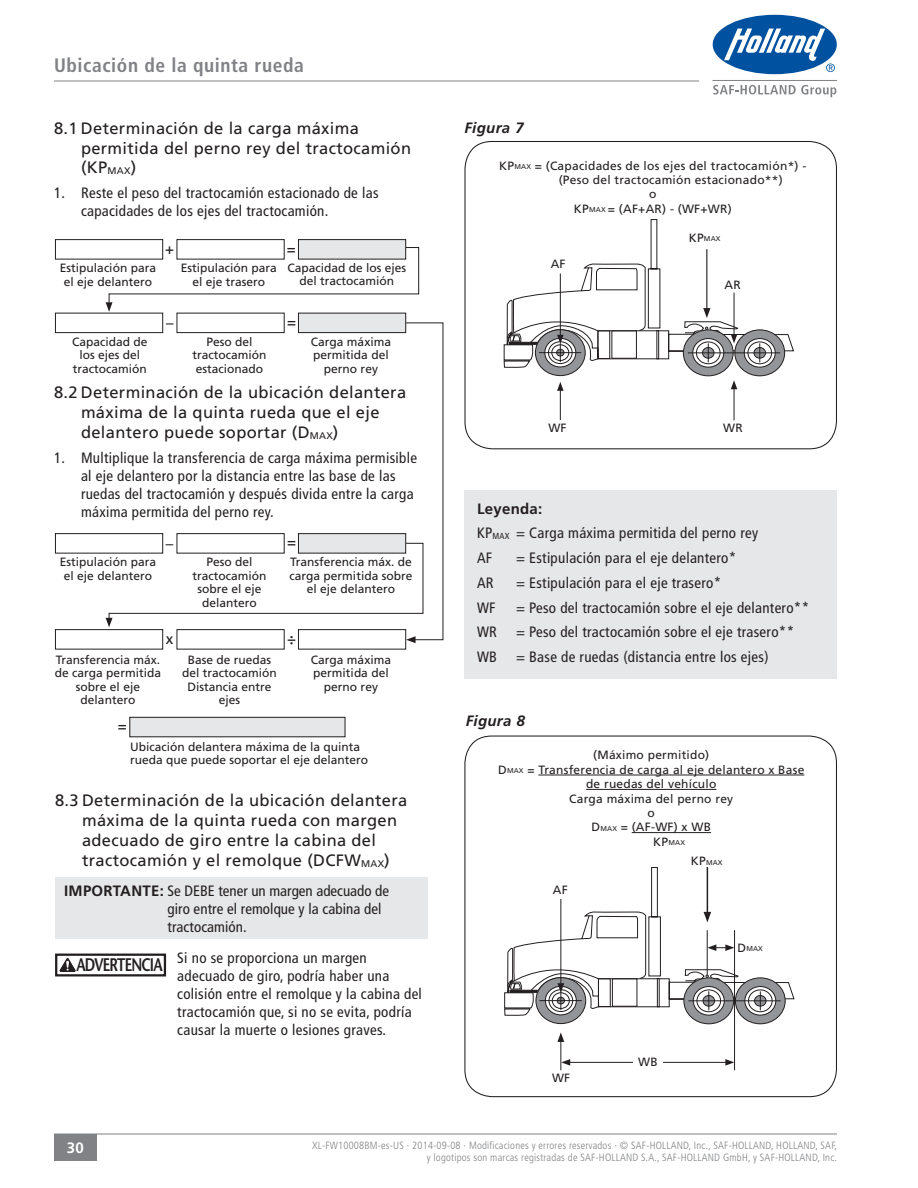
<style>
.page{position:relative;width:918px;height:1188px;background:#fff}
.page>*{position:absolute;margin:0;border:0;box-sizing:border-box;transform-origin:0 0}
.t1{font:700 condensed 19.5px "Frutiger LT Std";letter-spacing:.03em;color:#808285}
.t2{font:600 18.15px "Stone Sans";letter-spacing:-.06em;color:#231f20;scale:.77 1}
.t3{font:16.5px/19.8px "Frutiger LT Std";letter-spacing:.02em;color:#231f20}
.t4{font:condensed 15px/18px "Frutiger LT Std";letter-spacing:.02em;color:#231f20}
.t5{font:italic 700 15px "Frutiger LT Std";letter-spacing:.02em;color:#231f20}
.t6{font:15px "Frutiger LT Std";color:#231f20}
.t7{font:700 15px "Frutiger LT Std";color:#fff}
.t8{font:12px/13.5px "Frutiger LT Std";color:#231f20;text-align:center}
.t9{font:12px/14.4px "Frutiger LT Std";letter-spacing:.02em;color:#231f20;text-align:center}
.t10{font:300 condensed 10.5px/12.6px "Frutiger LT Std";letter-spacing:.02em;color:#808285;text-align:right}
.t11{font:7.05px "Frutiger LT Std";letter-spacing:.02em;color:#231f20}
.s1{font-size:9.6px}
.s2{font-weight:700;font-stretch:normal}
.s3{font-size:7.05px}
.s4{font-size:12px}
.s5{font-size:8.7px}
</style>
<div class="page">
<div style="left:54px;top:1134px;width:43px;height:27px;background:#808285"></div>
<hr style="left:54px;top:1134px;width:783px;height:1px;background:#808285">
<hr style="left:54px;top:81px;width:645px;height:1px;background:#808285">
<div style="left:713px;top:15px;width:124px;height:59px;background:#0052a0;border-radius:50%"></div>
<svg style="left:724px;top:29px;width:111px;height:43px"></svg>
<svg style="left:713px;top:85px;width:123px;height:12px"></svg>
<hr style="left:713px;top:80px;width:124px;height:1px;background:#808285">
<div style="left:464px;top:141px;width:373px;height:308px;border:1px solid #231f20;border-radius:27px"></div>
<svg style="left:683px;top:330px;width:50px;height:46px"></svg>
<svg style="left:735px;top:330px;width:50px;height:46px"></svg>
<svg style="left:535px;top:330px;width:50px;height:46px"></svg>
<div style="left:55px;top:239px;width:108px;height:20px;border:1px solid #231f20"></div>
<div style="left:55px;top:313px;width:108px;height:20px;border:1px solid #231f20"></div>
<div style="left:55px;top:533px;width:108px;height:21px;border:1px solid #231f20"></div>
<div style="left:55px;top:629px;width:108px;height:21px;border:1px solid #231f20"></div>
<svg style="left:106px;top:239px;width:338px;height:411px"></svg>
<div style="left:130px;top:717px;width:215px;height:20px;background:#e6e7e8"></div>
<div style="left:129px;top:717px;width:216px;height:20px;border:1px solid #231f20"></div>
<hr style="left:560px;top:388px;width:1px;height:32px;background:#231f20">
<svg style="left:557px;top:382px;width:7px;height:9px"></svg>
<hr style="left:734px;top:387px;width:1px;height:33px;background:#231f20">
<svg style="left:731px;top:380px;width:6px;height:9px"></svg>
<svg style="left:503px;top:219px;width:291px;height:150px"></svg>
<svg style="left:684px;top:978px;width:50px;height:46px"></svg>
<svg style="left:735px;top:978px;width:50px;height:46px"></svg>
<svg style="left:536px;top:978px;width:50px;height:46px"></svg>
<hr style="left:734px;top:930px;width:1px;height:140px;background:#231f20">
<hr style="left:560px;top:1040px;width:1px;height:30px;background:#231f20">
<svg style="left:557px;top:1032px;width:7px;height:10px"></svg>
<hr style="left:538px;top:775px;width:266px;height:1px;background:#231f20">
<hr style="left:586px;top:789px;width:130px;height:1px;background:#231f20">
<hr style="left:632px;top:832px;width:79px;height:1px;background:#231f20">
<svg style="left:504px;top:867px;width:291px;height:150px"></svg>
<hr style="left:568px;top:1062px;width:160px;height:1px;background:#231f20">
<svg style="left:725px;top:1059px;width:9px;height:7px"></svg>
<svg style="left:561px;top:1059px;width:9px;height:7px"></svg>
<hr style="left:633px;top:1061px;width:29px;height:3px;background:#fff">
<div style="left:464px;top:491px;width:373px;height:188px;background:#e6e7e8"></div>
<div style="left:55px;top:877px;width:373px;height:62px;background:#e6e7e8"></div>
<div style="left:55px;top:954px;width:111px;height:23px;border:2px solid #231f20"></div>
<svg style="left:60px;top:958px;width:16px;height:14px"></svg>
<h1 class="t1" style="left:54px;top:56px;width:251px">Ubicación de la quinta rueda</h1>
<p class="t3" style="left:81px;top:119px;width:332px;text-indent:-27px">8.1 Determinación de la carga máxima permitida del perno rey del tractocamión (KP<span class="s1">MAX</span>)</p>
<p class="t4" style="left:81px;top:185px;width:299px;text-indent:-27px">1. Reste el peso del tractocamión estacionado de las capacidades de los ejes del tractocamión.</p>
<p class="t6" style="left:165px;top:242px;width:10px">+</p>
<p class="t6" style="left:287px;top:242px;width:10px">=</p>
<p class="t8" style="left:60px;top:262px;width:98px">Estipulación para el eje delantero</p>
<p class="t8" style="left:288px;top:261px;width:120px">Capacidad de los ejes del tractocamión</p>
<p class="t8" style="left:181px;top:262px;width:98px">Estipulación para el eje trasero</p>
<p class="t6" style="left:166px;top:316px;width:9px">–</p>
<p class="t6" style="left:287px;top:316px;width:10px">=</p>
<p class="t8" style="left:72px;top:335px;width:77px">Capacidad de los ejes del tractocamión</p>
<p class="t8" style="left:311px;top:335px;width:82px">Carga máxima permitida del perno rey</p>
<p class="t8" style="left:192px;top:335px;width:76px">Peso del tractocamión estacionado</p>
<p class="t3" style="left:81px;top:384px;width:327px;text-indent:-27px">8.2 Determinación de la ubicación delantera máxima de la quinta rueda que el eje delantero puede soportar (D<span class="s1">MAX</span>)</p>
<p class="t4" style="left:81px;top:449px;width:338px;text-indent:-27px">1. Multiplique la transferencia de carga máxima permisible al eje delantero por la distancia entre las base de las ruedas del tractocamión y después divida entre la carga máxima permitida del perno rey.</p>
<p class="t4" style="left:166px;top:535px;width:9px">–</p>
<p class="t6" style="left:287px;top:536px;width:10px">=</p>
<p class="t8" style="left:60px;top:556px;width:98px">Estipulación para el eje delantero</p>
<p class="t8" style="left:290px;top:556px;width:124px">Transferencia máx. de carga permitida sobre el eje delantero</p>
<p class="t8" style="left:192px;top:556px;width:76px">Peso del tractocamión sobre el eje delantero</p>
<p class="t6" style="left:166px;top:632px;width:9px">x</p>
<p class="t6" style="left:287px;top:633px;width:10px">÷</p>
<p class="t8" style="left:55px;top:653px;width:108px">Transferencia máx. de carga permitida sobre el eje delantero</p>
<p class="t8" style="left:311px;top:653px;width:82px">Carga máxima permitida del perno rey</p>
<p class="t8" style="left:182px;top:653px;width:96px">Base de ruedas del tractocamión<br>Distancia entre ejes</p>
<p class="t6" style="left:118px;top:719px;width:10px">=</p>
<p class="t8" style="left:130px;top:740px;width:240px;text-align:left">Ubicación delantera máxima de la quinta rueda que puede soportar el eje delantero</p>
<p class="t3" style="left:82px;top:791px;width:327px;text-indent:-27px">8.3 Determinación de la ubicación delantera máxima de la quinta rueda con margen adecuado de giro entre la cabina del tractocamión y el remolque (DCFW<span class="s1">MAX</span>)</p>
<p class="t4" style="left:168px;top:882px;width:223px;text-indent:-104px"><span class="s2">IMPORTANTE:</span> Se DEBE tener un margen adecuado de giro entre el remolque y la cabina del tractocamión.</p>
<p class="t4" style="left:177px;top:950px;width:246px">Si no se proporciona un margen adecuado de giro, podría haber una colisión entre el remolque y la cabina del tractocamión que, si no se evita, podría causar la muerte o lesiones graves.</p>
<p class="t2" style="left:76px;top:958px;width:114px">ADVERTENCIA</p>
<p class="t5" style="left:464px;top:121px;width:61px">Figura 7</p>
<p class="t9" style="left:499px;top:159px;width:309px">KP<span class="s3">MAX</span> = (Capacidades de los ejes del tractocamión*) -</p>
<p class="t9" style="left:559px;top:173px;width:226px">(Peso del tractocamión estacionado**)</p>
<p class="t8" style="left:649px;top:188px;width:9px">o</p>
<p class="t8" style="left:574px;top:202px;width:159px">KP<span class="s3">MAX</span> = (AF+AR) - (WF+WR)</p>
<p class="t8" style="left:551px;top:258px;width:16px">AF</p>
<p class="t11" style="left:689px;top:235px;width:33px"><span class="s4">KP</span>MAX</p>
<p class="t8" style="left:724px;top:278px;width:18px">AR</p>
<p class="t8" style="left:548px;top:422px;width:20px">WF</p>
<p class="t8" style="left:723px;top:422px;width:21px">WR</p>
<p class="t4" style="left:477px;top:497px;width:283px;line-height:24.8px"><span class="s2">Leyenda:<br></span>KP<span class="s5">MAX</span> = Carga máxima permitida del perno rey<br>AF</p>
<p class="t4" style="left:516px;top:549px;width:222px">= Estipulación para el eje delantero*</p>
<p class="t4" style="left:477px;top:574px;width:18px">AR</p>
<p class="t4" style="left:516px;top:574px;width:207px">= Estipulación para el eje trasero*</p>
<p class="t4" style="left:477px;top:599px;width:20px">WF</p>
<p class="t4" style="left:516px;top:599px;width:295px">= Peso del tractocamión sobre el eje delantero**</p>
<p class="t4" style="left:477px;top:624px;width:22px">WR</p>
<p class="t4" style="left:516px;top:624px;width:280px">= Peso del tractocamión sobre el eje trasero**</p>
<p class="t4" style="left:477px;top:648px;width:22px">WB</p>
<p class="t4" style="left:516px;top:648px;width:254px">= Base de ruedas (distancia entre los ejes)</p>
<p class="t5" style="left:466px;top:714px;width:61px">Figura 8</p>
<p class="t9" style="left:498px;top:749px;width:308px">(Máximo permitido)<br>D<span class="s3">MAX</span> = Transferencia de carga al eje delantero x Base de ruedas del vehículo<br>Carga máxima del perno rey<br>o<br>D<span class="s3">MAX</span> = (AF-WF) x WB</p>
<p class="t11" style="left:653px;top:839px;width:33px"><span class="s4">KP</span>MAX</p>
<p class="t8" style="left:553px;top:884px;width:16px">AF</p>
<p class="t8" style="left:552px;top:1072px;width:20px">WF</p>
<p class="t11" style="left:691px;top:858px;width:33px"><span class="s4">KP</span>MAX</p>
<p class="t11" style="left:737px;top:945px;width:27px"><span class="s4">D</span>MAX</p>
<p class="t8" style="left:638px;top:1056px;width:21px">WB</p>
<p class="t7" style="left:67px;top:1141px;width:18px">30</p>
<p class="t10" style="left:312px;top:1139px;width:526px">XL-FW10008BM-es-US · 2014-09-08 · Modificaciones y errores reservados · © SAF-HOLLAND, Inc., SAF-HOLLAND, HOLLAND, SAF, y logotipos son marcas registradas de SAF-HOLLAND S.A., SAF-HOLLAND GmbH, y SAF-HOLLAND, Inc.</p>
</div>
